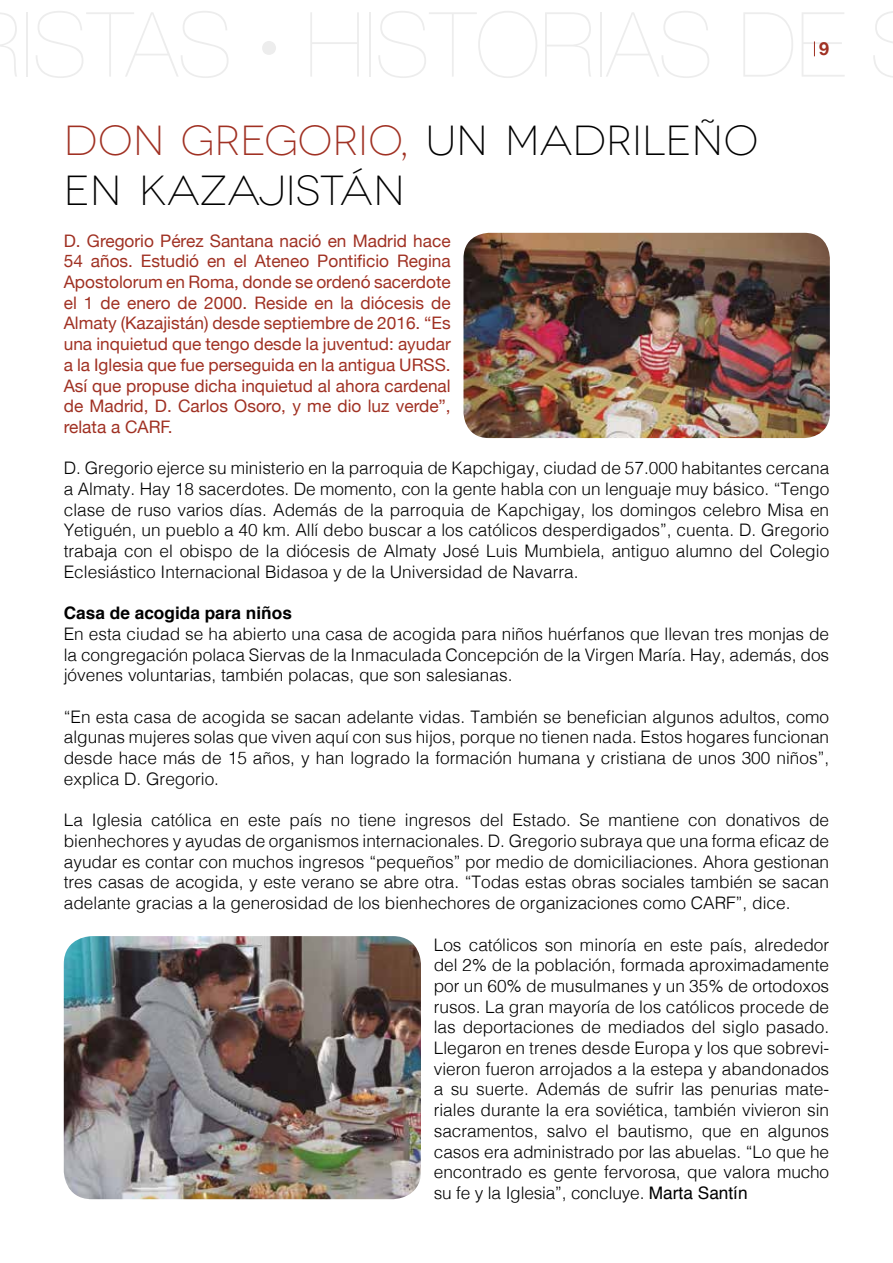
<style>
.page{position:relative;width:893px;height:1263px;background:#fff}
.page>*{position:absolute;margin:0;border:0;box-sizing:border-box;transform-origin:0 0}
.t1{font:300 42px/50.4px "Novecentowide";color:#000}
.t2{font:700 18px "Helvetica Neue";color:#a03123}
.t3{font:300 17.25px/20.7px "Helvetica";color:#000;text-align:justify}
.t4{font:17.25px/20.7px "Helvetica Neue";color:#a03123;text-align:justify}
.t5{font:700 17.25px "Helvetica";color:#000}
.s1{color:#a03123}
.s2{font-weight:400}
</style>
<div class="page">
<img style="left:64px;top:936px;width:357px;height:263px">
<svg style="left:814px;top:41px;width:1px;height:15px"></svg>
<img style="left:463px;top:233px;width:367px;height:205px">
<p class="t2" style="left:819px;top:35px;width:12px">9</p>
<h1 class="t1" style="left:64px;top:115px;width:696px"><span class="s1">don GREGORIO,</span> UN MADRILEÑO<br>EN KAZAJISTÁN</h1>
<p class="t4" style="left:64px;top:231px;width:388px">D. Gregorio Pérez Santana nació en Madrid hace 54 años. Estudió en el Ateneo Pontificio Regina Apostolorum en Roma, donde se ordenó sacerdote el 1 de enero de 2000. Reside en la diócesis de Almaty (Kazajistán) desde septiembre de 2016. “Es una inquietud que tengo desde la juventud: ayudar a la Iglesia que fue perseguida en la antigua URSS.<br>Así que propuse dicha inquietud al ahora cardenal de Madrid, D. Carlos Osoro, y me dio luz verde”, relata a CARF.</p>
<p class="t3" style="left:64px;top:457px;width:767px">D. Gregorio ejerce su ministerio en la parroquia de Kapchigay, ciudad de 57.000 habitantes cercana a Almaty. Hay 18 sacerdotes. De momento, con la gente habla con un lenguaje muy básico. “Tengo clase de ruso varios días. Además de la parroquia de Kapchigay, los domingos celebro Misa en Yetiguén, un pueblo a 40 km. Allí debo buscar a los católicos desperdigados”, cuenta. D. Gregorio trabaja con el obispo de la diócesis de Almaty José Luis Mumbiela, antiguo alumno del Colegio Eclesiástico Internacional Bidasoa y de la Universidad de Navarra.</p>
<p class="t5" style="left:64px;top:599px;width:230px">Casa de acogida para niños</p>
<p class="t3" style="left:64px;top:622px;width:767px">En esta ciudad se ha abierto una casa de acogida para niños huérfanos que llevan tres monjas de la congregación polaca Siervas de la Inmaculada Concepción de la Virgen María. Hay, además, dos jóvenes voluntarias, también polacas, que son salesianas.</p>
<p class="t3" style="left:64px;top:705px;width:767px">“En esta casa de acogida se sacan adelante vidas. También se benefician algunos adultos, como algunas mujeres solas que viven aquí con sus hijos, porque no tienen nada. Estos hogares funcionan desde hace más de 15 años, y han logrado la formación humana y cristiana de unos 300 niños”, explica D. Gregorio.</p>
<p class="t3" style="left:64px;top:808px;width:767px">La Iglesia católica en este país no tiene ingresos del Estado. Se mantiene con donativos de bienhechores y ayudas de organismos internacionales. D. Gregorio subraya que una forma eficaz de ayudar es contar con muchos ingresos “pequeños” por medio de domiciliaciones. Ahora gestionan tres casas de acogida, y este verano se abre otra. “Todas estas obras sociales también se sacan adelante gracias a la generosidad de los bienhechores de organizaciones como CARF”, dice.</p>
<p class="t3" style="left:434px;top:933px;width:397px">Los católicos son minoría en este país, alrededor del 2% de la población, formada aproximadamente por un 60% de musulmanes y un 35% de ortodoxos rusos. La gran mayoría de los católicos procede de las deportaciones de mediados del siglo pasado.<br>Llegaron en trenes desde Europa y los que sobrevi&shy;vieron fueron arrojados a la estepa y abandonados a su suerte. Además de sufrir las penurias mate&shy;riales durante la era soviética, también vivieron sin sacramentos, salvo el bautismo, que en algunos casos era administrado por las abuelas. “Lo que he encontrado es gente fervorosa, que valora mucho su fe y la Iglesia”, concluye. <span class="s2">Marta Santín</span></p>
</div>
